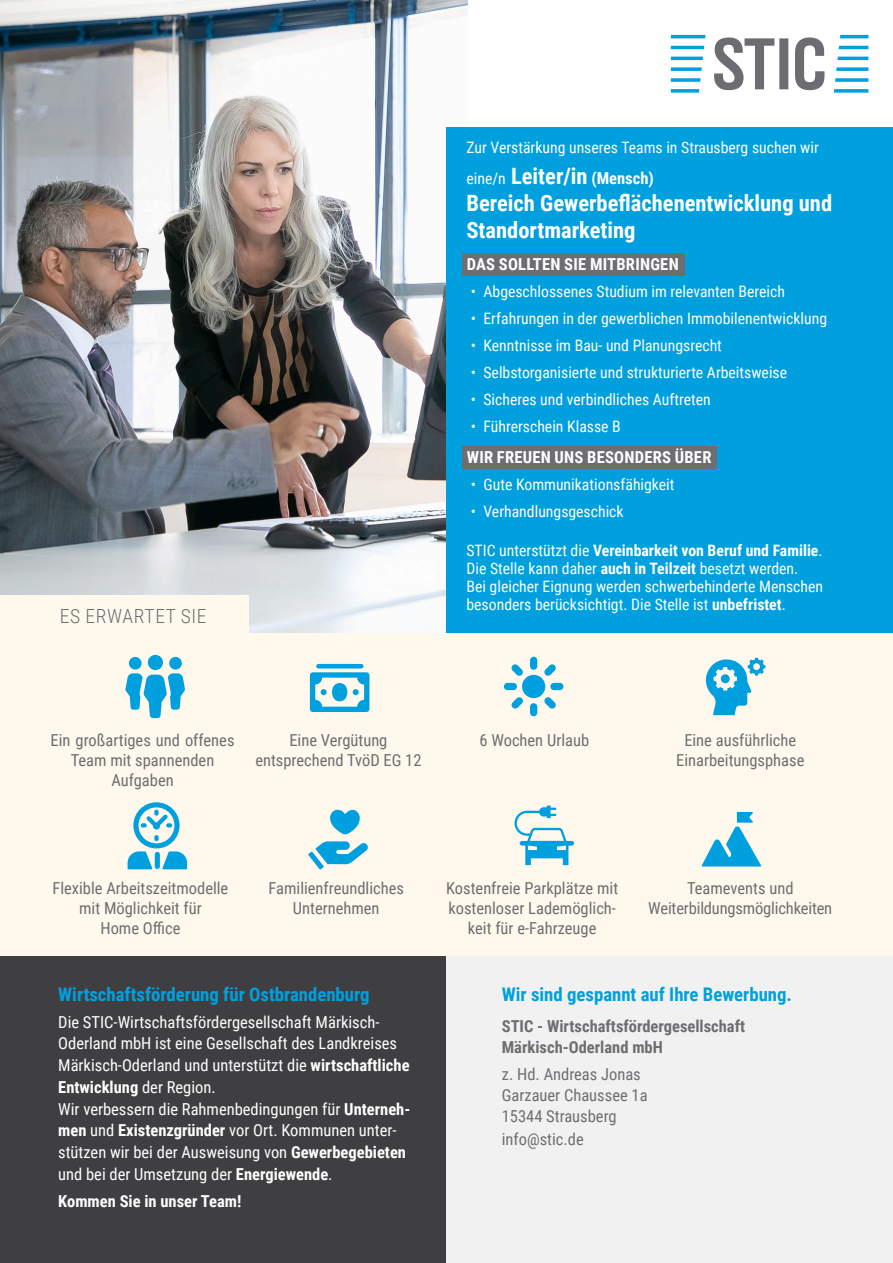
<style>
.page{position:relative;width:893px;height:1263px;background:#fff}
.page>*{position:absolute;margin:0;border:0;box-sizing:border-box;transform-origin:0 0}
.t1{font:700 22.5px/27px "Roboto Condensed";color:#fff}
.t2{font:300 19.5px "Roboto Condensed";letter-spacing:.035em;color:#6d6e71}
.t3{font:700 18.75px "Roboto Condensed";color:#00a0df}
.t4{font:16.5px/19.8px "Roboto Condensed";color:#6d6e71;text-align:center}
.t5{font:16.5px/21.8px "Roboto Condensed";color:#fff}
.t6{font:700 16.5px "Roboto Condensed";letter-spacing:.015em;color:#fff}
.t7{font:700 16.5px/21px "Roboto Condensed";color:#6d6e71}
.t8{font:15.75px/18px "Roboto Condensed";color:#fff}
.s1{font-weight:400;font-size:15.75px}
.s2{font-size:16.5px}
.s3{font-weight:700}
</style>
<div class="page">
<img style="left:0;top:0;width:468px;height:634px">
<svg style="left:714px;top:37px;width:110px;height:53px"></svg>
<svg style="left:671px;top:89px;width:28px;height:4px"></svg>
<svg style="left:671px;top:78px;width:30px;height:4px"></svg>
<svg style="left:671px;top:67px;width:31px;height:4px"></svg>
<hr style="left:671px;top:57px;width:32px;height:3px;background:#009fdf">
<hr style="left:671px;top:46px;width:33px;height:3px;background:#009fdf">
<hr style="left:671px;top:35px;width:34px;height:3px;background:#009fdf">
<svg style="left:834px;top:89px;width:34px;height:4px"></svg>
<svg style="left:835px;top:78px;width:33px;height:4px"></svg>
<svg style="left:836px;top:67px;width:32px;height:4px"></svg>
<hr style="left:837px;top:57px;width:31px;height:3px;background:#009fdf">
<hr style="left:839px;top:46px;width:29px;height:3px;background:#009fdf">
<hr style="left:840px;top:35px;width:28px;height:3px;background:#009fdf">
<div style="left:446px;top:128px;width:447px;height:506px;background:#00a0df"></div>
<div style="left:462px;top:253px;width:223px;height:23px;background:#6d6e71"></div>
<div style="left:462px;top:446px;width:254px;height:22px;background:#6d6e71"></div>
<div style="left:0;top:634px;width:893px;height:323px;background:#fff8ec"></div>
<div style="left:0;top:595px;width:249px;height:41px;background:#fff8ec"></div>
<svg style="left:504px;top:657px;width:59px;height:59px"></svg>
<svg style="left:125px;top:655px;width:60px;height:63px"></svg>
<svg style="left:705px;top:658px;width:60px;height:57px"></svg>
<svg style="left:701px;top:812px;width:60px;height:54px"></svg>
<svg style="left:128px;top:802px;width:59px;height:67px"></svg>
<svg style="left:308px;top:810px;width:60px;height:60px"></svg>
<svg style="left:514px;top:805px;width:60px;height:60px"></svg>
<svg style="left:310px;top:664px;width:59px;height:48px"></svg>
<div style="left:0;top:957px;width:446px;height:306px;background:#3f3f42"></div>
<div style="left:446px;top:957px;width:447px;height:306px;background:#f1f1f1"></div>
<p class="t2" style="left:60px;top:602px;width:146px">ES ERWARTET SIE</p>
<p class="t8" style="left:466px;top:138px;width:354px">Zur Verstärkung unseres Teams in Strausberg suchen wir</p>
<h1 class="t1" style="left:466px;top:162px;width:367px"><span class="s1">eine/n</span> Leiter/in <span class="s2">(Mensch)<br></span>Bereich Gewerbeflächenentwicklung und<br>Standortmarketing</h1>
<p class="t6" style="left:467px;top:252px;width:213px">Das sollten sie mitbringen</p>
<p class="t8" style="left:471px;top:282px;width:316px">• Abgeschlossenes Studium im relevanten Bereich</p>
<p class="t8" style="left:471px;top:309px;width:358px">• Erfahrungen in der gewerblichen Immobilenentwicklung</p>
<p class="t8" style="left:471px;top:335px;width:253px">• Kenntnisse im Bau- und Planungsrecht</p>
<p class="t8" style="left:471px;top:362px;width:318px">• Selbstorganisierte und strukturierte Arbeitsweise</p>
<p class="t8" style="left:471px;top:389px;width:241px">• Sicheres und verbindliches Auftreten</p>
<p class="t8" style="left:471px;top:416px;width:152px">• Führerschein Klasse B</p>
<p class="t6" style="left:467px;top:446px;width:246px">Wir freuen uns besonders über</p>
<p class="t8" style="left:471px;top:475px;width:205px">• Gute Kommunikationsfähigkeit</p>
<p class="t8" style="left:471px;top:502px;width:154px">• Verhandlungsgeschick</p>
<p class="t8" style="left:466px;top:541px;width:358px">STIC unterstützt die <span class="s3">Vereinbarkeit von Beruf und Familie</span>.<br>Die Stelle kann daher <span class="s3">auch in Teilzeit</span> besetzt werden.<br>Bei gleicher Eignung werden schwerbehinderte Menschen besonders berücksichtigt. Die Stelle ist <span class="s3">unbefristet</span>.</p>
<p class="t4" style="left:51px;top:730px;width:185px">Ein großartiges und offenes<br>Team mit spannenden<br>Aufgaben</p>
<p class="t4" style="left:255px;top:730px;width:168px">Eine Vergütung entsprechend TvöD EG 12</p>
<p class="t4" style="left:479px;top:730px;width:111px">6 Wochen Urlaub</p>
<p class="t4" style="left:676px;top:730px;width:130px">Eine ausführliche<br>Einarbeitungsphase</p>
<p class="t4" style="left:53px;top:878px;width:177px">Flexible Arbeitszeitmodelle mit Möglichkeit für<br>Home Office</p>
<p class="t4" style="left:269px;top:878px;width:137px">Familienfreundliches<br>Unternehmen</p>
<p class="t4" style="left:446px;top:878px;width:174px">Kostenfreie Parkplätze mit kostenloser Lademöglich&shy;keit für e-Fahrzeuge</p>
<p class="t4" style="left:648px;top:878px;width:185px">Teamevents und<br>Weiterbildungsmöglichkeiten</p>
<p class="t3" style="left:58px;top:981px;width:313px">Wirtschaftsförderung für Ostbrandenburg</p>
<p class="t5" style="left:58px;top:1010px;width:354px">Die STIC-Wirtschaftsfördergesellschaft Märkisch-Oderland mbH ist eine Gesellschaft des Landkreises Märkisch-Oderland und unterstützt die <span class="s3">wirtschaftliche Entwicklung</span> der Region.<br>Wir verbessern die Rahmenbedingungen für <span class="s3">Unterneh&shy;men</span> und <span class="s3">Existenzgründer</span> vor Ort. Kommunen unter&shy;stützen wir bei der Ausweisung von <span class="s3">Gewerbegebieten </span>und bei der Umsetzung der <span class="s3">Energiewende</span>.</p>
<p class="t6" style="left:58px;top:1189px;width:185px">Kommen Sie in unser Team!</p>
<p class="t3" style="left:502px;top:981px;width:292px">Wir sind gespannt auf Ihre Bewerbung.</p>
<p class="t7" style="left:502px;top:1015px;width:245px">STIC - Wirtschaftsfördergesellschaft<br>Märkisch-Oderland mbH</p>
<p class="t4" style="left:502px;top:1063px;width:147px;line-height:21px;text-align:left">z. Hd. Andreas Jonas<br>Garzauer Chaussee 1a<br>15344 Strausberg</p>
<p class="t4" style="left:502px;top:1128px;width:83px">info@stic.de</p>
</div>
